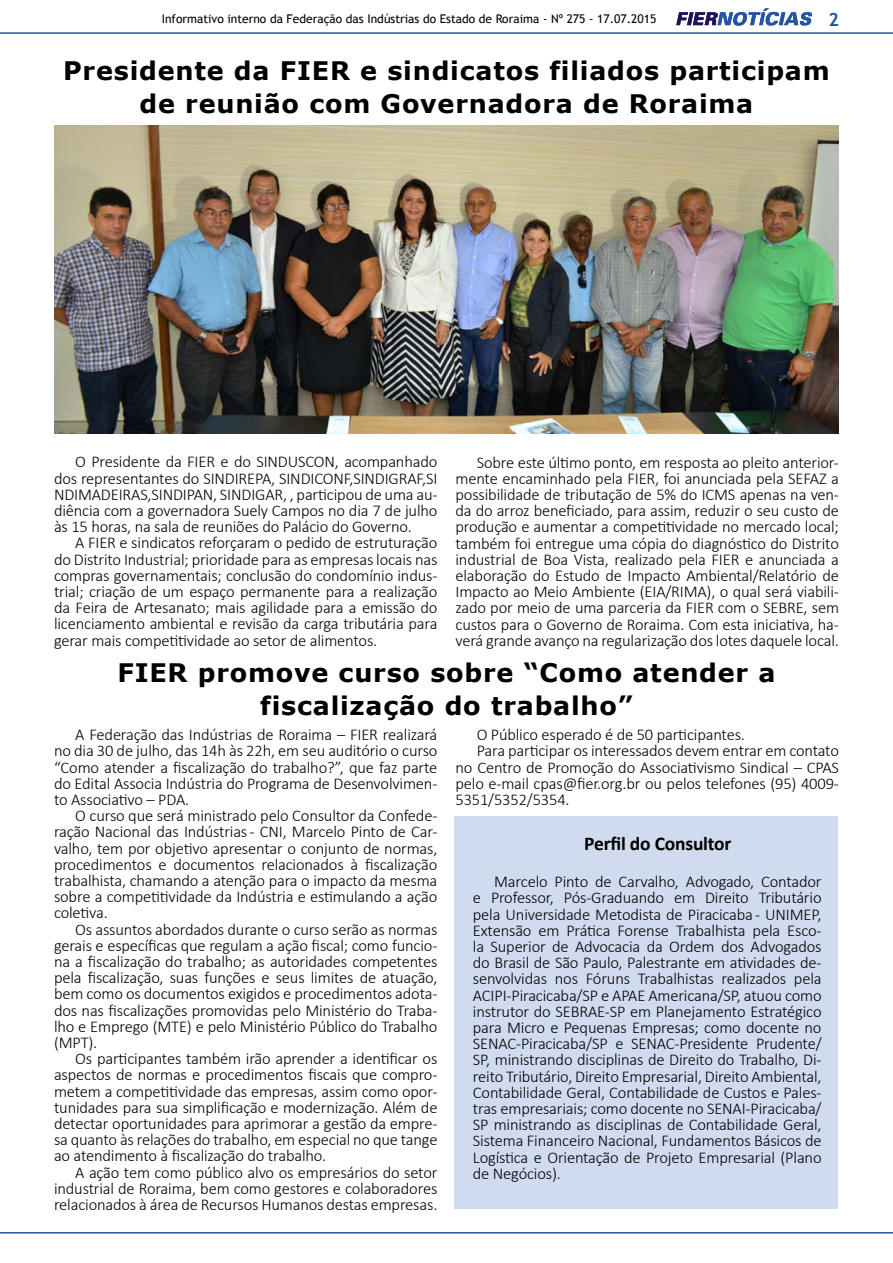
<style>
.page{position:relative;width:893px;height:1263px;background:#fff}
.page>*{position:absolute;margin:0;border:0;box-sizing:border-box;transform-origin:0 0}
.t1{font:700 25.5px/33px "Verdana";letter-spacing:.03em;color:#000;text-align:center}
.t2{font:700 19.5px "Calibri";letter-spacing:-.01em;color:#000}
.t3{font:700 18px "Trebuchet MS";color:#2654a5}
.t4{font:300 16.5px/16.2px "Calibri";letter-spacing:-.01em;color:#000;text-align:justify}
.t5{font:12px "Trebuchet MS";color:#000}
</style>
<div class="page">
<svg style="left:676px;top:8px;width:136px;height:18px"></svg>
<hr style="left:0;top:32px;width:893px;height:2px;background:#2654a5">
<hr style="left:0;top:1232px;width:893px;height:1px;background:#2654a5">
<div style="left:455px;top:816px;width:383px;height:393px;background:#d1dbef"></div>
<img style="left:54px;top:125px;width:785px;height:309px">
<p class="t5" style="left:162px;top:11px;width:496px">Informativo interno da Federação das Indústrias do Estado de Roraima - Nº 275 - 17.07.2015</p>
<p class="t3" style="left:828px;top:8px;width:12px">2</p>
<h1 class="t1" style="left:63px;top:53px;width:768px">Presidente da FIER e sindicatos filiados participam de reunião com Governadora de Roraima</h1>
<p class="t4" style="left:54px;top:454px;width:385px;text-indent:21px">O Presidente da FIER e do SINDUSCON, acompanhado dos representantes do SINDIREPA, SINDICONF,SINDIGRAF,SI NDIMADEIRAS,SINDIPAN, SINDIGAR, , participou de uma au&shy;diência com a governadora Suely Campos no dia 7 de julho às 15 horas, na sala de reuniões do Palácio do Governo.</p>
<p class="t4" style="left:54px;top:535px;width:385px;text-indent:21px">A FIER e sindicatos reforçaram o pedido de estruturação do Distrito Industrial; prioridade para as empresas locais nas compras governamentais; conclusão do condomínio indus&shy;trial; criação de um espaço permanente para a realização da Feira de Artesanato; mais agilidade para a emissão do licenciamento ambiental e revisão da carga tributária para gerar mais competitividade ao setor de alimentos.</p>
<p class="t4" style="left:455px;top:454px;width:385px;text-indent:21px">Sobre este último ponto, em resposta ao pleito anterior&shy;mente encaminhado pela FIER, foi anunciada pela SEFAZ a possibilidade de tributação de 5% do ICMS apenas na ven&shy;da do arroz beneficiado, para assim, reduzir o seu custo de produção e aumentar a competitividade no mercado local; também foi entregue uma cópia do diagnóstico do Distrito industrial de Boa Vista, realizado pela FIER e anunciada a elaboração do Estudo de Impacto Ambiental/Relatório de Impacto ao Meio Ambiente (EIA/RIMA), o qual será viabili&shy;zado por meio de uma parceria da FIER com o SEBRE, sem custos para o Governo de Roraima. Com esta iniciativa, ha&shy;verá grande avanço na regularização dos lotes daquele local.</p>
<h1 class="t1" style="left:117px;top:656px;width:660px">FIER promove curso sobre “Como atender a fiscalização do trabalho”</h1>
<p class="t4" style="left:54px;top:726px;width:385px;text-indent:21px">A Federação das Indústrias de Roraima – FIER realizará no dia 30 de julho, das 14h às 22h, em seu auditório o curso “Como atender a fiscalização do trabalho?”, que faz parte do Edital Associa Indústria do Programa de Desenvolvimen&shy;to Associativo – PDA.</p>
<p class="t4" style="left:54px;top:807px;width:385px;text-indent:21px">O curso que será ministrado pelo Consultor da Confede&shy;ração Nacional das Indústrias - CNI, Marcelo Pinto de Car&shy;valho, tem por objetivo apresentar o conjunto de normas, procedimentos e documentos relacionados à fiscalização trabalhista, chamando a atenção para o impacto da mesma sobre a competitividade da Indústria e estimulando a ação coletiva.</p>
<p class="t4" style="left:54px;top:921px;width:385px;text-indent:21px">Os assuntos abordados durante o curso serão as normas gerais e específicas que regulam a ação fiscal; como funcio&shy;na a fiscalização do trabalho; as autoridades competentes pela fiscalização, suas funções e seus limites de atuação, bem como os documentos exigidos e procedimentos adota&shy;dos nas fiscalizações promovidas pelo Ministério do Traba&shy;lho e Emprego (MTE) e pelo Ministério Público do Trabalho (MPT).</p>
<p class="t4" style="left:54px;top:1050px;width:385px;text-indent:21px">Os participantes também irão aprender a identificar os aspectos de normas e procedimentos fiscais que compro&shy;metem a competitividade das empresas, assim como opor&shy;tunidades para sua simplificação e modernização. Além de detectar oportunidades para aprimorar a gestão da empre&shy;sa quanto às relações do trabalho, em especial no que tange ao atendimento à fiscalização do trabalho.</p>
<p class="t4" style="left:54px;top:1164px;width:385px;text-indent:21px">A ação tem como público alvo os empresários do setor industrial de Roraima, bem como gestores e colaboradores relacionados à área de Recursos Humanos destas empresas.</p>
<p class="t4" style="left:477px;top:726px;width:270px">O Público esperado é de 50 participantes.</p>
<p class="t4" style="left:477px;top:743px;width:364px">Para participar os interessados devem entrar em contato</p>
<p class="t4" style="left:455px;top:759px;width:385px">no Centro de Promoção do Associativismo Sindical – CPAS</p>
<p class="t4" style="left:455px;top:775px;width:385px">pelo e-mail cpas@fier.org.br ou pelos telefones (95) 4009-</p>
<p class="t4" style="left:455px;top:791px;width:116px">5351/5352/5354.</p>
<p class="t2" style="left:584px;top:832px;width:149px">Perfil do Consultor</p>
<p class="t4" style="left:473px;top:873px;width:350px;text-indent:21px">Marcelo Pinto de Carvalho, Advogado, Contador e Professor, Pós-Graduando em Direito Tributário pela Universidade Metodista de Piracicaba - UNIMEP, Extensão em Prática Forense Trabalhista pela Esco&shy;la Superior de Advocacia da Ordem dos Advogados do Brasil de São Paulo, Palestrante em atividades de&shy;senvolvidas nos Fóruns Trabalhistas realizados pela ACIPI-Piracicaba/SP e APAE Americana/SP, atuou como instrutor do SEBRAE-SP em Planejamento Estratégico para Micro e Pequenas Empresas; como docente no SENAC-Piracicaba/SP e SENAC-Presidente Prudente/ SP, ministrando disciplinas de Direito do Trabalho, Di&shy;reito Tributário, Direito Empresarial, Direito Ambiental, Contabilidade Geral, Contabilidade de Custos e Pales&shy;tras empresariais; como docente no SENAI-Piracicaba/ SP ministrando as disciplinas de Contabilidade Geral, Sistema Financeiro Nacional, Fundamentos Básicos de Logística e Orientação de Projeto Empresarial (Plano de Negócios).</p>
</div>
